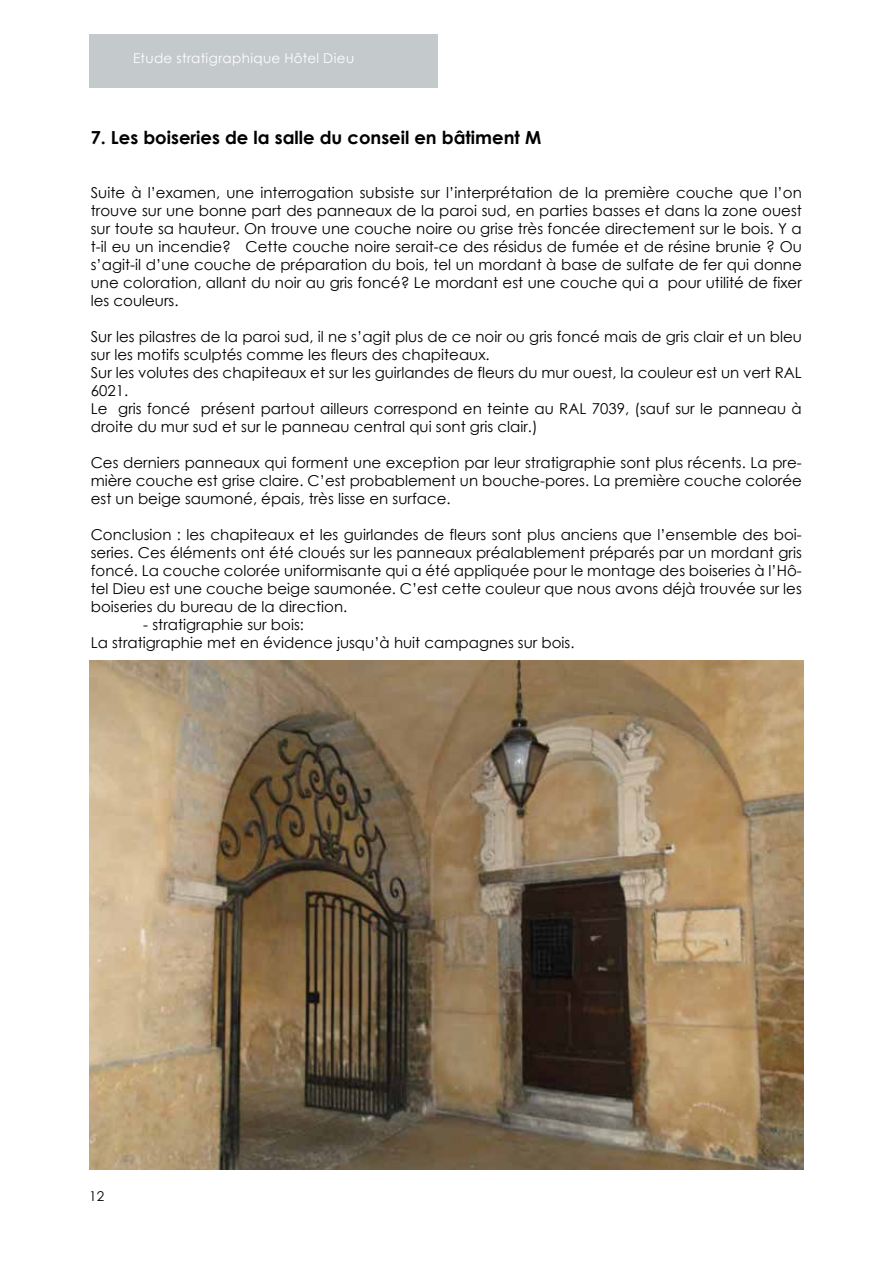
<style>
.page{position:relative;width:893px;height:1263px;background:#fff}
.page>*{position:absolute;margin:0;border:0;box-sizing:border-box;transform-origin:0 0}
.t1{font:700 18px "Century Gothic";color:#000}
.t2{font:15px/18px "Century Gothic";color:#000;text-align:justify}
.t3{font:13.5px "Century Gothic";letter-spacing:.03em;color:#fff}
.t4{font:13.5px "Century Gothic";color:#000}
</style>
<div class="page">
<div style="left:89px;top:34px;width:348px;height:54px;background:#c4c9cb"></div>
<img style="left:89px;top:660px;width:715px;height:509px">
<p class="t3" style="left:133px;top:49px;width:223px">Etude stratigraphique Hôtel Dieu</p>
<p class="t1" style="left:91px;top:126px;width:452px">7. Les boiseries de la salle du conseil en bâtiment M</p>
<p class="t2" style="left:91px;top:183px;width:713px">Suite à l’examen, une interrogation subsiste sur l’interprétation de la première couche que l’on trouve sur une bonne part des panneaux de la paroi sud, en parties basses et dans la zone ouest sur toute sa hauteur. On trouve une couche noire ou grise très foncée directement sur le bois. Y a t-il eu un incendie? Cette couche noire serait-ce des résidus de fumée et de résine brunie ? Ou s’agit-il d’une couche de préparation du bois, tel un mordant à base de sulfate de fer qui donne une coloration, allant du noir au gris foncé? Le mordant est une couche qui a pour utilité de fixer les couleurs.</p>
<p class="t2" style="left:91px;top:327px;width:713px;text-align:left">Sur les pilastres de la paroi sud, il ne s’agit plus de ce noir ou gris foncé mais de gris clair et un bleu sur les motifs sculptés comme les fleurs des chapiteaux.<br>Sur les volutes des chapiteaux et sur les guirlandes de fleurs du mur ouest, la couleur est un vert RAL 6021.<br>Le gris foncé présent partout ailleurs correspond en teinte au RAL 7039, (sauf sur le panneau à droite du mur sud et sur le panneau central qui sont gris clair.)</p>
<p class="t2" style="left:91px;top:453px;width:713px">Ces derniers panneaux qui forment une exception par leur stratigraphie sont plus récents. La pre&shy;mière couche est grise claire. C’est probablement un bouche-pores. La première couche colorée est un beige saumoné, épais, très lisse en surface.</p>
<p class="t2" style="left:91px;top:525px;width:712px">Conclusion : les chapiteaux et les guirlandes de fleurs sont plus anciens que l’ensemble des boi&shy;series. Ces éléments ont été cloués sur les panneaux préalablement préparés par un mordant gris foncé. La couche colorée uniformisante qui a été appliquée pour le montage des boiseries à l’Hô&shy;tel Dieu est une couche beige saumonée. C’est cette couleur que nous avons déjà trouvée sur les boiseries du bureau de la direction.</p>
<p class="t2" style="left:91px;top:615px;width:485px;text-indent:53px">- stratigraphie sur bois:<br>La stratigraphie met en évidence jusqu’à huit campagnes sur bois.</p>
<p class="t4" style="left:89px;top:1187px;width:16px">12</p>
</div>
